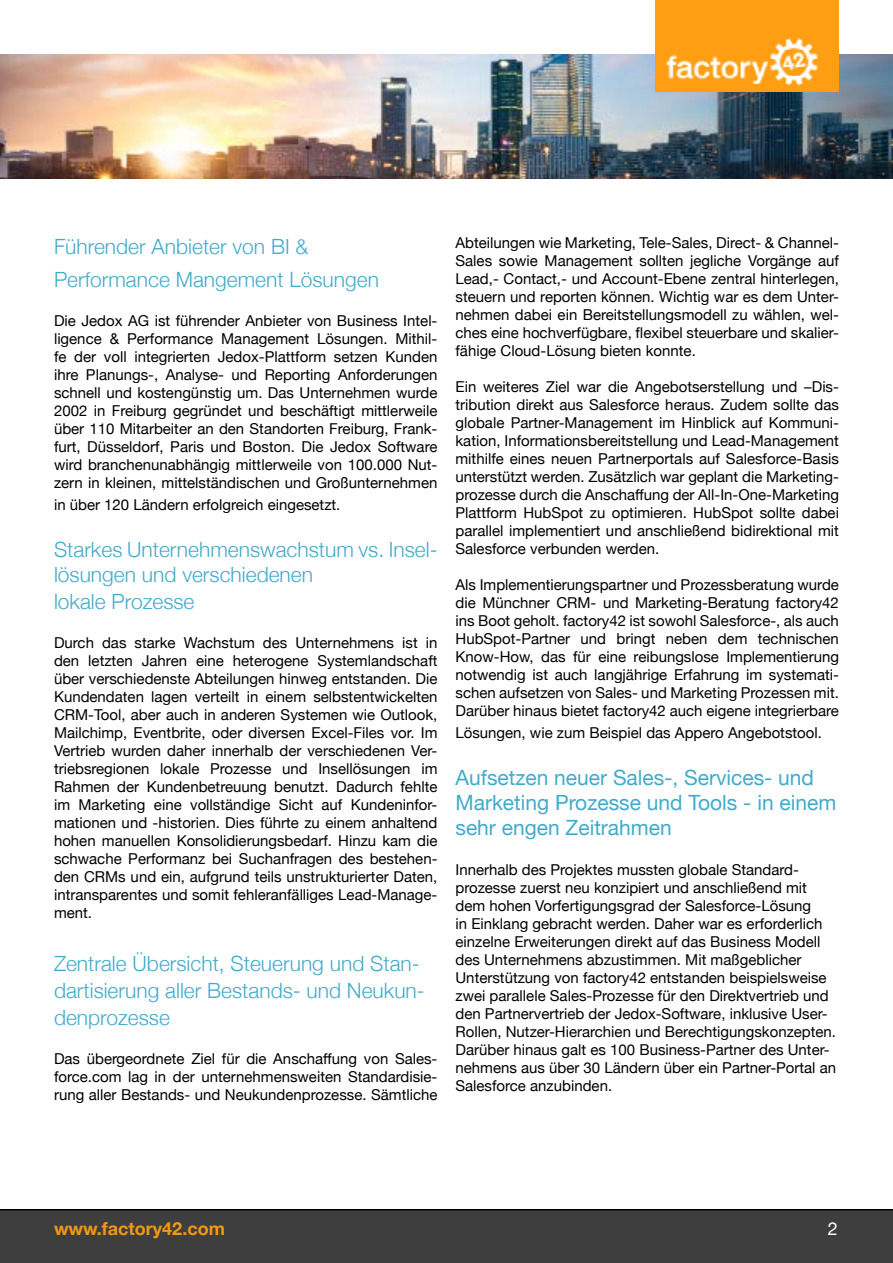
<style>
.page{position:relative;width:893px;height:1263px;background:#fff}
.page>*{position:absolute;margin:0;border:0;box-sizing:border-box;transform-origin:0 0}
.t1{font:300 21px/26.1px "Helvetica Neue";color:#41abcc}
.t2{font:21px/25.2px "Helvetica Neue";color:#41abcc}
.t3{font:700 18px "Helvetica Neue";color:#f39911}
.t4{font:18px "Helvetica Neue";color:#fff}
.t5{font:15px/18px "Helvetica Neue";color:#000;text-align:justify}
</style>
<div class="page">
<div style="left:0;top:1209px;width:893px;height:54px;background:#3e3e3e"></div>
<img style="left:0;top:54px;width:893px;height:125px">
<img style="left:655px;top:0;width:184px;height:92px">
<h1 class="t1" style="left:54px;top:229px;width:326px;line-height:32.4px">Führender Anbieter von BI &amp;<br>Performance Mangement Lösungen</h1>
<p class="t5" style="left:54px;top:313px;width:385px">Die Jedox AG ist führender Anbieter von Business Intel&shy;ligence &amp; Performance Management Lösungen. Mithil&shy;fe der voll integrierten Jedox-Plattform setzen Kunden ihre Planungs-, Analyse- und Reporting Anforderungen schnell und kostengünstig um. Das Unternehmen wurde 2002 in Freiburg gegründet und beschäftigt mittlerweile über 110 Mitarbeiter an den Standorten Freiburg, Frank&shy;furt, Düsseldorf, Paris und Boston. Die Jedox Software wird branchenunabhängig mittlerweile von 100.000 Nut&shy;zern in kleinen, mittelständischen und Großunternehmen</p>
<p class="t5" style="left:54px;top:496px;width:288px">in über 120 Ländern erfolgreich eingesetzt.</p>
<h1 class="t1" style="left:54px;top:534px;width:385px">Starkes Unternehmenswachstum vs. Insel&shy;lösungen und verschiedenen<br>lokale Prozesse</h1>
<p class="t5" style="left:54px;top:635px;width:385px">Durch das starke Wachstum des Unternehmens ist in den letzten Jahren eine heterogene Systemlandschaft über verschiedenste Abteilungen hinweg entstanden. Die Kundendaten lagen verteilt in einem selbstentwickelten CRM-Tool, aber auch in anderen Systemen wie Outlook, Mailchimp, Eventbrite, oder diversen Excel-Files vor. Im Vertrieb wurden daher innerhalb der verschiedenen Ver&shy;triebsregionen lokale Prozesse und Insellösungen im Rahmen der Kundenbetreuung benutzt. Dadurch fehlte im Marketing eine vollständige Sicht auf Kundeninfor&shy;mationen und -historien. Dies führte zu einem anhaltend hohen manuellen Konsolidierungsbedarf. Hinzu kam die schwache Performanz bei Suchanfragen des bestehen&shy;den CRMs und ein, aufgrund teils unstrukturierter Daten, intransparentes und somit fehleranfälliges Lead-Manage&shy;ment.</p>
<h1 class="t1" style="left:54px;top:948px;width:372px;line-height:27px">Zentrale Übersicht, Steuerung und Stan&shy;dartisierung aller Bestands- und Neukun&shy;denprozesse</h1>
<p class="t5" style="left:54px;top:1051px;width:385px">Das übergeordnete Ziel für die Anschaffung von Sales&shy;force.com lag in der unternehmensweiten Standardisie&shy;rung aller Bestands- und Neukundenprozesse. Sämtliche</p>
<p class="t5" style="left:455px;top:235px;width:385px">Abteilungen wie Marketing, Tele-Sales, Direct- &amp; Channel-Sales sowie Management sollten jegliche Vorgänge auf Lead,- Contact,- und Account-Ebene zentral hinterlegen, steuern und reporten können. Wichtig war es dem Unter&shy;nehmen dabei ein Bereitstellungsmodell zu wählen, wel&shy;ches eine hochverfügbare, flexibel steuerbare und skalier&shy;fähige Cloud-Lösung bieten konnte.</p>
<p class="t5" style="left:455px;top:379px;width:385px">Ein weiteres Ziel war die Angebotserstellung und –Dis&shy;tribution direkt aus Salesforce heraus. Zudem sollte das globale Partner-Management im Hinblick auf Kommuni&shy;kation, Informationsbereitstellung und Lead-Management mithilfe eines neuen Partnerportals auf Salesforce-Basis unterstützt werden. Zusätzlich war geplant die Marketing&shy;prozesse durch die Anschaffung der All-In-One-Marketing Plattform HubSpot zu optimieren. HubSpot sollte dabei parallel implementiert und anschließend bidirektional mit Salesforce verbunden werden.</p>
<p class="t5" style="left:455px;top:577px;width:385px">Als Implementierungspartner und Prozessberatung wurde die Münchner CRM- und Marketing-Beratung factory42 ins Boot geholt. factory42 ist sowohl Salesforce-, als auch HubSpot-Partner und bringt neben dem technischen Know-How, das für eine reibungslose Implementierung notwendig ist auch langjährige Erfahrung im systemati&shy;schen aufsetzen von Sales- und Marketing Prozessen mit.<br>Darüber hinaus bietet factory42 auch eigene integrierbare</p>
<p class="t5" style="left:455px;top:724px;width:368px">Lösungen, wie zum Beispiel das Appero Angebotstool.</p>
<h1 class="t2" style="left:455px;top:766px;width:382px">Aufsetzen neuer Sales-, Services- und<br>Marketing Prozesse und Tools - in einem sehr engen Zeitrahmen</h1>
<p class="t5" style="left:455px;top:861px;width:382px;text-align:left">Innerhalb des Projektes mussten globale Standard&shy;prozesse zuerst neu konzipiert und anschließend mit dem hohen Vorfertigungsgrad der Salesforce-Lösung<br>in Einklang gebracht werden. Daher war es erforderlich einzelne Erweiterungen direkt auf das Business Modell des Unternehmens abzustimmen. Mit maßgeblicher Unterstützung von factory42 entstanden beispielsweise zwei parallele Sales-Prozesse für den Direktvertrieb und den Partnervertrieb der Jedox-Software, inklusive User-Rollen, Nutzer-Hierarchien und Berechtigungskonzepten.<br>Darüber hinaus galt es 100 Business-Partner des Unter&shy;nehmens aus über 30 Ländern über ein Partner-Portal an Salesforce anzubinden.</p>
<p class="t3" style="left:54px;top:1214px;width:172px">www.factory42.com</p>
<p class="t4" style="left:828px;top:1215px;width:12px">2</p>
</div>
